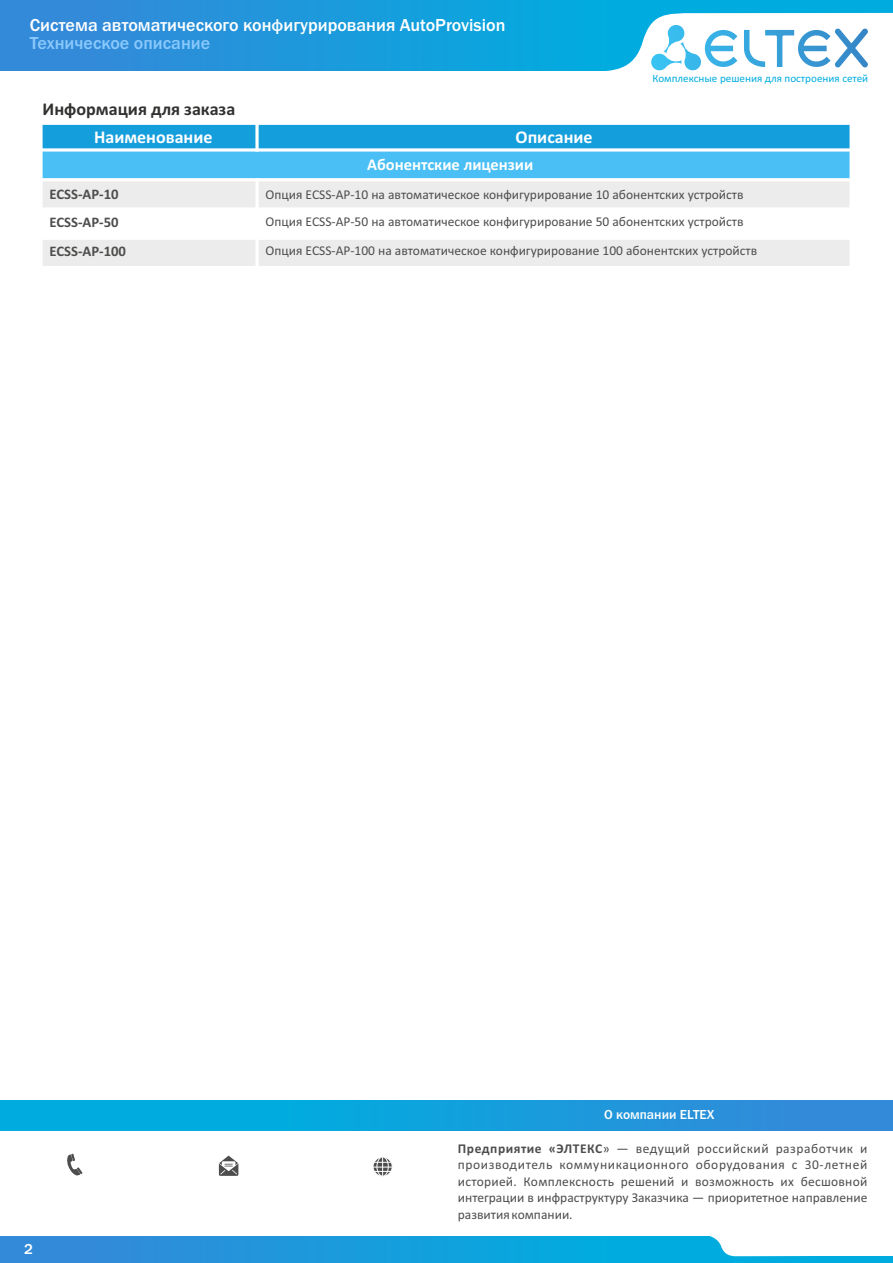
<style>
.page{position:relative;width:893px;height:1263px;background:#fff}
.page>*{position:absolute;margin:0;border:0;box-sizing:border-box;transform-origin:0 0}
.t1{font:500 18px "Franklin Gothic";color:#fff}
.t2{font:700 18px "Calibri";color:#fff}
.t3{font:500 18px "Franklin Gothic";color:#8ac9fc}
.t4{font:700 18px "Calibri";color:#313130}
.t5{font:700 16.5px "Calibri";color:#fff}
.t6{font:500 15px "Franklin Gothic";color:#fff}
.t7{font:700 14.7px "Calibri";color:#4e4e4d}
.t8{font:13.5px/16.5px "Calibri";color:#4d4d4d;text-align:justify}
.t9{font:13.5px "Calibri";color:#4e4e4d}
.t10{font:500 13.5px "Franklin Gothic";color:#fff}
.t11{font:11.1px "Calibri";color:#00acdf}
.s1{font-weight:700}
</style>
<div class="page">
<div style="left:0;top:0;width:893px;height:71px;background:linear-gradient(to right,#3489d9,#00b4e0)"></div>
<svg style="left:589px;top:13px;width:304px;height:58px"></svg>
<div style="left:0;top:1236px;width:893px;height:27px;background:linear-gradient(to right,#3389d9,#00b5e1)"></div>
<svg style="left:703px;top:1236px;width:190px;height:20px"></svg>
<div style="left:0;top:1100px;width:893px;height:30px;background:linear-gradient(to right,#00b4e0,#3489d9)"></div>
<svg style="left:219px;top:1155px;width:19px;height:21px"></svg>
<div style="left:373px;top:1156px;width:20px;height:21px;background:#fafafa;border:1px solid #fff;border-radius:50%"></div>
<div style="left:376px;top:1156px;width:13px;height:20px;background:#fefefe;border:1px solid #fff;border-radius:50%"></div>
<svg style="left:373px;top:1157px;width:19px;height:19px"></svg>
<svg style="left:67px;top:1154px;width:16px;height:22px"></svg>
<div style="left:41px;top:123px;width:216px;height:27px;background:#159edc"></div>
<div style="left:257px;top:123px;width:594px;height:27px;background:#159edc"></div>
<div style="left:41px;top:150px;width:810px;height:30px;background:#49bff5"></div>
<div style="left:41px;top:180px;width:216px;height:29px;background:#ececec"></div>
<div style="left:257px;top:180px;width:594px;height:29px;background:#ececec"></div>
<div style="left:41px;top:238px;width:216px;height:29px;background:#ececec"></div>
<div style="left:257px;top:238px;width:594px;height:29px;background:#ececec"></div>
<hr style="left:39px;top:122px;width:4px;height:147px;background:#fff">
<hr style="left:255px;top:178px;width:4px;height:91px;background:#fff">
<svg style="left:255px;top:125px;width:4px;height:23px"></svg>
<hr style="left:849px;top:122px;width:4px;height:147px;background:#fff">
<hr style="left:39px;top:266px;width:814px;height:3px;background:#fff">
<hr style="left:39px;top:237px;width:814px;height:3px;background:#fff">
<hr style="left:39px;top:207px;width:814px;height:4px;background:#fff">
<hr style="left:39px;top:178px;width:814px;height:3px;background:#fff">
<svg style="left:42px;top:148px;width:808px;height:4px;background:#d5eefa"></svg>
<hr style="left:39px;top:122px;width:814px;height:3px;background:#fff">
<h1 class="t1" style="left:30px;top:19px;width:477px">Cистема автоматического конфигурирования AutoProvision</h1>
<h1 class="t3" style="left:30px;top:36px;width:182px">Техническое описание</h1>
<h1 class="t4" style="left:43px;top:101px;width:194px">Информация для заказа</h1>
<p class="t11" style="left:652px;top:73px;width:217px">Комплексные решения для построения сетей</p>
<h1 class="t2" style="left:94px;top:129px;width:120px">Наименование</h1>
<h1 class="t2" style="left:515px;top:129px;width:79px">Описание</h1>
<p class="t5" style="left:367px;top:158px;width:168px">Абонентские лицензии</p>
<p class="t7" style="left:50px;top:188px;width:71px">ECSS-AP-10</p>
<p class="t9" style="left:266px;top:189px;width:480px">Опция ECSS-AP-10 на автоматическое конфигурирование 10 абонентских устройств</p>
<p class="t7" style="left:50px;top:216px;width:71px">ECSS-AP-50</p>
<p class="t9" style="left:266px;top:216px;width:480px">Опция ECSS-AP-50 на автоматическое конфигурирование 50 абонентских устройств</p>
<p class="t7" style="left:50px;top:245px;width:78px">ECSS-AP-100</p>
<p class="t9" style="left:266px;top:245px;width:493px">Опция ECSS-AP-100 на автоматическое конфигурирование 100 абонентских устройств</p>
<p class="t10" style="left:604px;top:1110px;width:112px">О компании ELTEX</p>
<p class="t6" style="left:24px;top:1243px;width:10px">2</p>
<p class="t8" style="left:458px;top:1141px;width:411px"><span class="s1">Предприятие «ЭЛТЕКС</span>» — ведущий российский разработчик и производитель коммуникационного оборудования с 30-летней историей. Комплексность решений и возможность их бесшовной интеграции в инфраструктуру Заказчика — приоритетное направление развития компании.</p>
</div>
